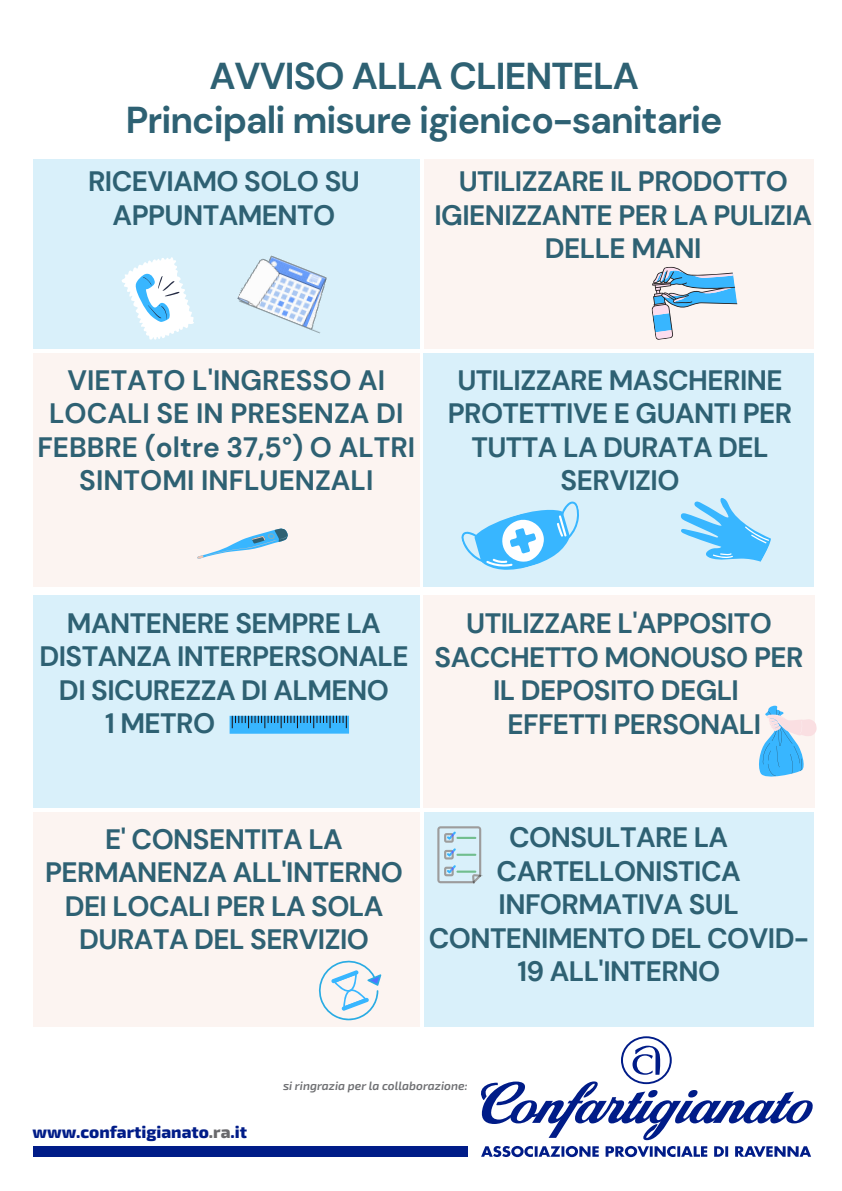
<style>
.page{position:relative;width:842px;height:1191px;background:#fff}
.page>*{position:absolute;margin:0;border:0;box-sizing:border-box;transform-origin:0 0}
.t1{font:700 37.3px/44.5px "DM Sans";letter-spacing:-.025em;color:#2e6173;text-align:center}
.t2{font:700 28px/33.4px "DM Sans";letter-spacing:-.02em;color:#2e6173;text-align:center}
.t3{font:700 28px/33.4px "DM Sans";color:#2e6173;text-align:center}
.t4{font:800 17px "Exo 2";color:#001c88}
.t5{font:italic 600 12px "Exo 2";color:#6f7073}
.s1{color:#69696c}
</style>
<div class="page">
<div style="left:33px;top:353px;width:386px;height:233px;background:#fcf4f1"></div>
<div style="left:424px;top:353px;width:390px;height:233px;background:#d9f0fa"></div>
<div style="left:424px;top:595px;width:391px;height:212px;background:#fcf4f1"></div>
<div style="left:33px;top:159px;width:386px;height:190px;background:#d9f0fa"></div>
<div style="left:33px;top:595px;width:386px;height:212px;background:#d9f0fa"></div>
<svg style="left:197px;top:528px;width:91px;height:31px"></svg>
<div style="left:424px;top:159px;width:389px;height:190px;background:#fcf4f1"></div>
<svg style="left:651px;top:267px;width:86px;height:73px"></svg>
<img style="left:237px;top:255px;width:90px;height:79px">
<div style="left:33px;top:812px;width:386px;height:214px;background:#fcf4f1"></div>
<svg style="left:230px;top:715px;width:119px;height:18px;background:#3aa0dc"></svg>
<svg style="left:461px;top:501px;width:118px;height:69px"></svg>
<svg style="left:680px;top:498px;width:91px;height:63px"></svg>
<svg style="left:759px;top:705px;width:58px;height:72px"></svg>
<svg style="left:121px;top:257px;width:73px;height:83px"></svg>
<div style="left:424px;top:812px;width:389px;height:214px;background:#d9f0fa"></div>
<svg style="left:318px;top:960px;width:63px;height:60px"></svg>
<svg style="left:437px;top:826px;width:44px;height:57px"></svg>
<svg style="left:481px;top:1036px;width:332px;height:121px"></svg>
<div style="left:33px;top:1146px;width:435px;height:11px;background:#001c88"></div>
<p class="t1" style="left:126px;top:53px;width:598px">AVVISO ALLA CLIENTELA<br>Principali misure igienico-sanitarie</p>
<p class="t2" style="left:88px;top:165px;width:273px">RICEVIAMO SOLO SU<br>APPUNTAMENTO</p>
<p class="t2" style="left:435px;top:165px;width:379px">UTILIZZARE IL PRODOTTO<br>IGIENIZZANTE PER LA PULIZIA<br>DELLE MANI</p>
<p class="t3" style="left:37px;top:363px;width:379px">VIETATO L'INGRESSO AI<br>LOCALI SE IN PRESENZA DI<br>FEBBRE (oltre 37,5°) O ALTRI<br>SINTOMI INFLUENZALI</p>
<p class="t2" style="left:448px;top:363px;width:346px">UTILIZZARE MASCHERINE<br>PROTETTIVE E GUANTI PER<br>TUTTA LA DURATA DEL<br>SERVIZIO</p>
<p class="t2" style="left:67px;top:606px;width:315px">MANTENERE SEMPRE LA</p>
<p class="t2" style="left:39px;top:640px;width:371px">DISTANZA INTERPERSONALE</p>
<p class="t2" style="left:59px;top:673px;width:332px">DI SICUREZZA DI ALMENO</p>
<p class="t2" style="left:105px;top:706px;width:112px">1 METRO</p>
<p class="t2" style="left:466px;top:606px;width:307px">UTILIZZARE L'APPOSITO</p>
<p class="t2" style="left:435px;top:640px;width:370px">SACCHETTO MONOUSO PER</p>
<p class="t2" style="left:493px;top:673px;width:247px">IL DEPOSITO DEGLI</p>
<p class="t2" style="left:507px;top:707px;width:255px">EFFETTI PERSONALI</p>
<p class="t2" style="left:45px;top:822px;width:359px">E' CONSENTITA LA<br>PERMANENZA ALL'INTERNO<br>DEI LOCALI PER LA SOLA<br>DURATA DEL SERVIZIO</p>
<p class="t2" style="left:429px;top:820px;width:382px">CONSULTARE LA<br>CARTELLONISTICA<br>INFORMATIVA SUL<br>CONTENIMENTO DEL COVID-<br>19 ALL'INTERNO</p>
<p class="t4" style="left:33px;top:1122px;width:216px">www.confartigianato<span class="s1">.ra</span>.it</p>
<p class="t5" style="left:283px;top:1078px;width:186px">si ringrazia per la collaborazione:</p>
</div>
